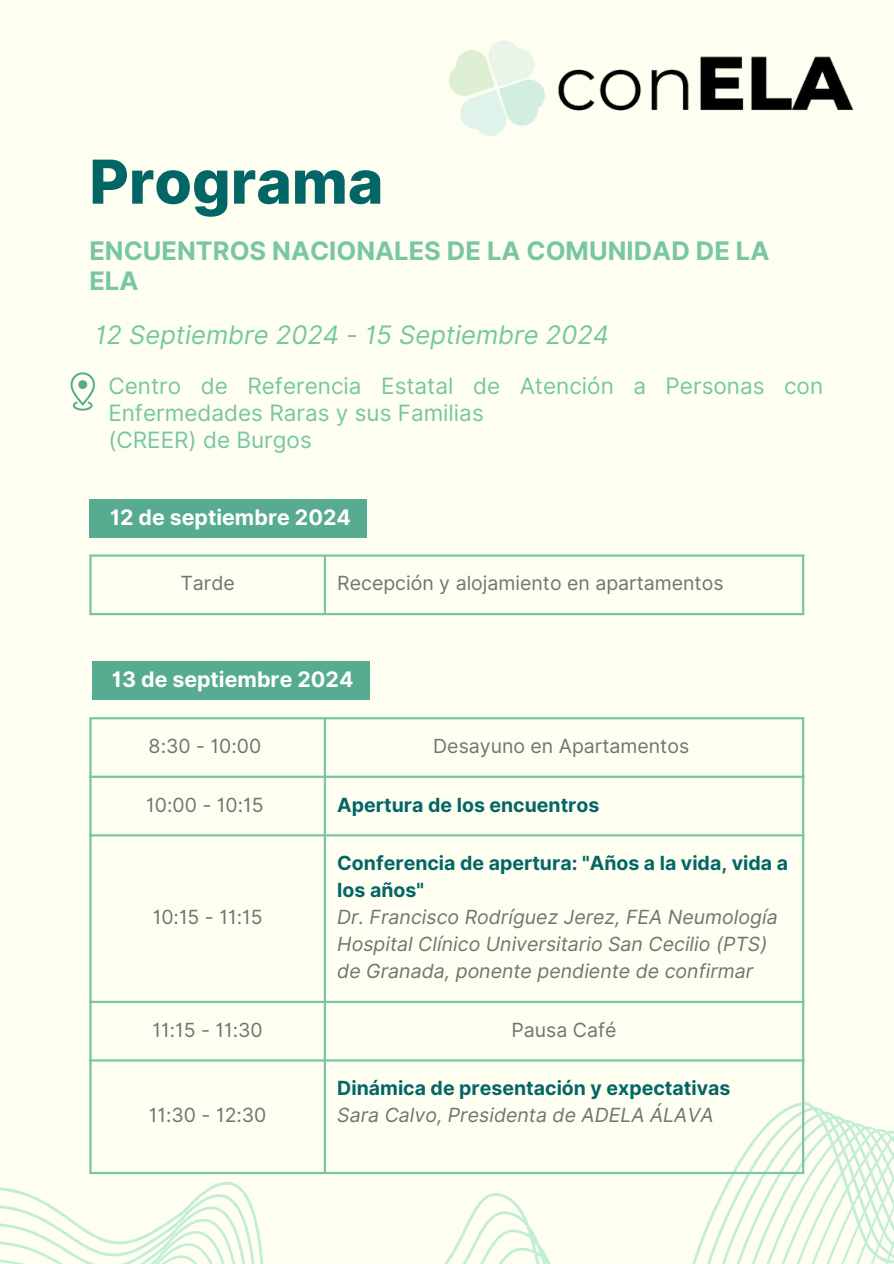
<style>
.page{position:relative;width:894px;height:1264px;background:#fff}
.page>*{position:absolute;margin:0;border:0;box-sizing:border-box;transform-origin:0 0}
.t1{font:800 60.6px "Inter";color:#036666}
.t2{font:700 25.5px/30.3px "Inter";color:#78c6a3}
.t3{font:italic 25.5px "Inter";color:#78c6a3}
.t4{font:22.5px/27px "Inter";color:#78c6a3}
.t5{font:700 21.3px "Inter";color:#fff}
.t6{font:italic 19.5px/27px "Inter";color:#737373}
.t7{font:19.5px "Inter";color:#737373}
.t8{font:700 19.5px/27px "Inter";color:#036666}
</style>
<div class="page">
<div style="left:0;top:0;width:893px;height:1263px;background:#fefff1"></div>
<hr style="left:89px;top:556px;width:3px;height:57px;background:#78c6a3">
<hr style="left:323px;top:556px;width:3px;height:57px;background:#78c6a3">
<hr style="left:801px;top:556px;width:3px;height:57px;background:#78c6a3">
<hr style="left:89px;top:554px;width:715px;height:2px;background:#78c6a3">
<hr style="left:89px;top:613px;width:715px;height:2px;background:#78c6a3">
<svg style="left:0;top:1091px;width:893px;height:172px"></svg>
<img style="left:449px;top:40px;width:405px;height:96px">
<div style="left:89px;top:499px;width:278px;height:38px;background:#56ab91"></div>
<hr style="left:89px;top:719px;width:3px;height:452px;background:#78c6a3">
<hr style="left:323px;top:719px;width:3px;height:452px;background:#78c6a3">
<hr style="left:801px;top:719px;width:3px;height:452px;background:#78c6a3">
<hr style="left:89px;top:717px;width:715px;height:2px;background:#78c6a3">
<hr style="left:89px;top:775px;width:715px;height:3px;background:#78c6a3">
<hr style="left:89px;top:834px;width:715px;height:2px;background:#78c6a3">
<hr style="left:89px;top:1000px;width:715px;height:3px;background:#78c6a3">
<hr style="left:89px;top:1059px;width:715px;height:2px;background:#78c6a3">
<hr style="left:89px;top:1171px;width:715px;height:3px;background:#78c6a3">
<div style="left:92px;top:661px;width:277px;height:38px;background:#56ab91"></div>
<svg style="left:70px;top:372px;width:25px;height:38px"></svg>
<div style="left:78px;top:380px;width:9px;height:9px;background:#56ab91;border-radius:50%"></div>
<p class="t1" style="left:89px;top:145px;width:295px">Programa</p>
<h2 class="t2" style="left:89px;top:235px;width:681px">ENCUENTROS NACIONALES DE LA COMUNIDAD DE LA<br>ELA</h2>
<h2 class="t3" style="left:95px;top:320px;width:515px">12 Septiembre 2024 - 15 Septiembre 2024</h2>
<p class="t4" style="left:108px;top:372px;width:716px">Centro de Referencia Estatal de Atención a Personas con<br>Enfermedades Raras y sus Familias</p>
<p class="t4" style="left:108px;top:426px;width:205px">(CREER) de Burgos</p>
<p class="t5" style="left:110px;top:505px;width:242px">12 de septiembre 2024</p>
<h1 class="t7" style="left:180px;top:571px;width:56px">Tarde</h1>
<p class="t7" style="left:337px;top:571px;width:387px">Recepción y alojamiento en apartamentos</p>
<p class="t5" style="left:112px;top:666px;width:243px">13 de septiembre 2024</p>
<p class="t7" style="left:149px;top:734px;width:114px">8:30 - 10:00</p>
<p class="t7" style="left:433px;top:734px;width:257px">Desayuno en Apartamentos</p>
<h4 class="t7" style="left:146px;top:793px;width:119px">10:00 - 10:15</h4>
<p class="t8" style="left:337px;top:791px;width:264px">Apertura de los encuentros</p>
<p class="t7" style="left:153px;top:905px;width:111px">10:15 - 11:15</p>
<h4 class="t8" style="left:337px;top:849px;width:452px">Conferencia de apertura: "Años a la vida, vida a los años"</h4>
<p class="t6" style="left:337px;top:903px;width:442px">Dr. Francisco Rodríguez Jerez, FEA Neumología<br>Hospital Clínico Universitario San Cecilio (PTS) de Granada, ponente pendiente de confirmar</p>
<p class="t7" style="left:152px;top:1018px;width:112px">11:15 - 11:30</p>
<p class="t7" style="left:511px;top:1018px;width:106px">Pausa Café</p>
<p class="t7" style="left:149px;top:1103px;width:119px">11:30 - 12:30</p>
<p class="t8" style="left:337px;top:1074px;width:394px">Dinámica de presentación y expectativas</p>
<p class="t6" style="left:337px;top:1101px;width:378px">Sara Calvo, Presidenta de ADELA ÁLAVA</p>
</div>
